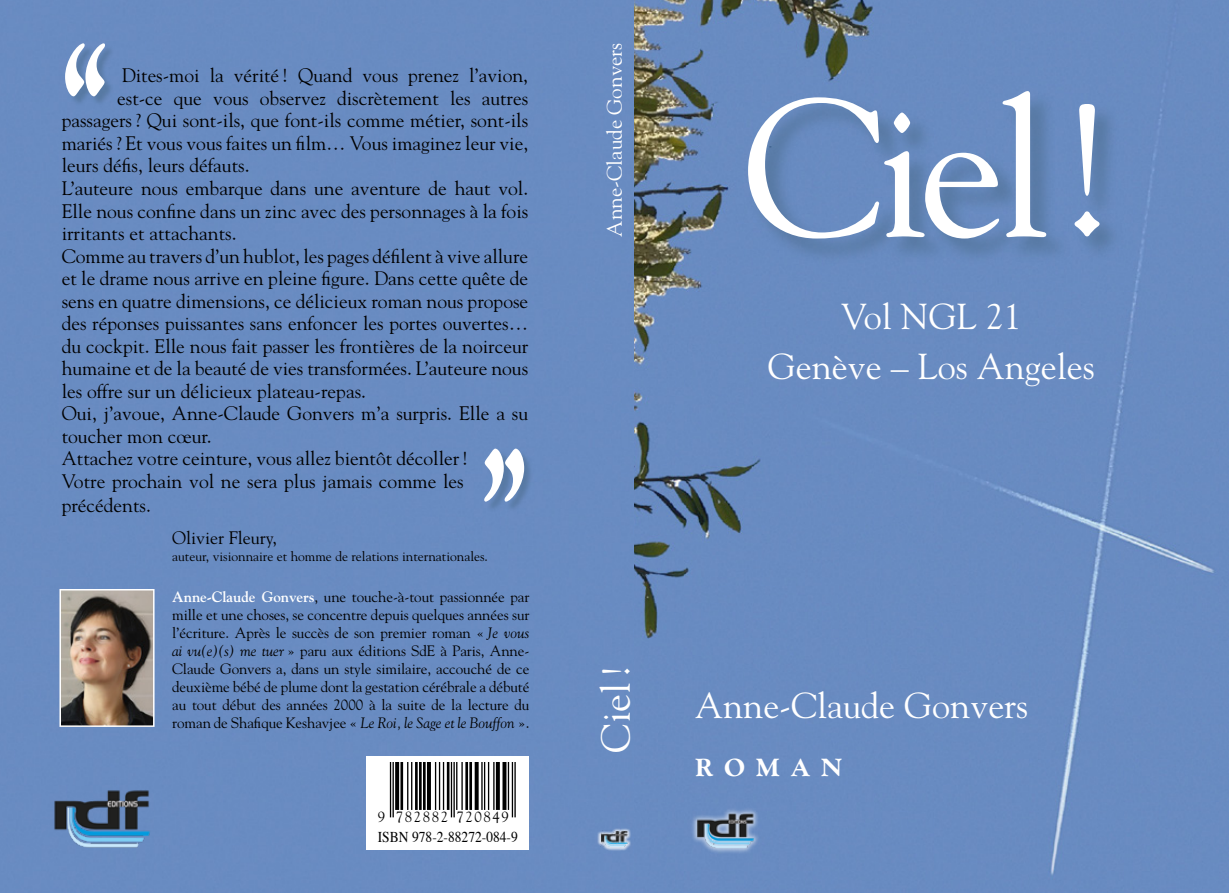
<style>
.page{position:relative;width:1229px;height:893px;background:#698bc1}
.page>*{position:absolute;margin:0;border:0;box-sizing:border-box;transform-origin:0 0}
.t1{font:195px "Goudy";color:#fff}
.t2{font:700 168.75px "Goudy";color:#fff;scale:.67 1}
.t3{font:40.5px "Goudy";color:#fff}
.t4{font:36px/49.5px "Goudy";color:#fff;text-align:center}
.t5{font:800 25.2px "Goudy";letter-spacing:.43em;color:#fff}
.t6{font:21px "Goudy";color:#fff}
.t7{font:19.5px "Goudy";color:#000}
.t8{font:18px "Goudy";color:#000}
.t9{font:15px/18px "Goudy";letter-spacing:-.005em;color:#000;text-align:justify}
.t10{font:15px "Times";color:#000;scale:.9 1}
.t11{font:14.85px "Goudy";letter-spacing:.105em;color:#000}
.t12{font:13.5px "Goudy";color:#000}
.s1{font-weight:700;color:#fff}
.s2{font-style:italic}
</style>
<div class="page">
<div style="left:747px;top:90px;width:377px;height:174px;background:#476887;opacity:.5"></div>
<img style="left:62px;top:592px;width:90px;height:132px">
<div style="left:59px;top:589px;width:96px;height:138px;border:2px solid #fff"></div>
<div style="left:67px;top:45px;width:48px;height:62px;background:#476887;opacity:.5"></div>
<div style="left:486px;top:451px;width:48px;height:61px;background:#476887;opacity:.5"></div>
<img style="left:51px;top:787px;width:104px;height:63px">
<div style="left:367px;top:756px;width:162px;height:94px;background:#fff"></div>
<hr style="left:390px;top:763px;width:1px;height:54px;background:#000">
<hr style="left:392px;top:763px;width:2px;height:54px;background:#000">
<svg style="left:395px;top:763px;width:4px;height:47px"></svg>
<hr style="left:400px;top:763px;width:3px;height:47px;background:#000">
<hr style="left:407px;top:763px;width:1px;height:47px;background:#000">
<hr style="left:411px;top:763px;width:1px;height:47px;background:#000">
<hr style="left:415px;top:763px;width:3px;height:47px;background:#000">
<hr style="left:419px;top:763px;width:3px;height:47px;background:#000">
<hr style="left:423px;top:763px;width:3px;height:47px;background:#000">
<hr style="left:427px;top:763px;width:4px;height:47px;background:#000">
<hr style="left:435px;top:763px;width:1px;height:47px;background:#000">
<hr style="left:439px;top:763px;width:1px;height:47px;background:#000">
<hr style="left:443px;top:763px;width:1px;height:47px;background:#000">
<hr style="left:447px;top:763px;width:2px;height:47px;background:#000">
<hr style="left:451px;top:763px;width:1px;height:54px;background:#000">
<hr style="left:453px;top:763px;width:2px;height:54px;background:#000">
<hr style="left:456px;top:763px;width:1px;height:47px;background:#000">
<hr style="left:461px;top:763px;width:2px;height:47px;background:#000">
<hr style="left:465px;top:763px;width:3px;height:47px;background:#000">
<hr style="left:469px;top:763px;width:3px;height:47px;background:#000">
<svg style="left:475px;top:763px;width:4px;height:47px"></svg>
<hr style="left:481px;top:763px;width:2px;height:47px;background:#000">
<hr style="left:484px;top:763px;width:1px;height:47px;background:#000">
<hr style="left:488px;top:763px;width:1px;height:47px;background:#000">
<hr style="left:493px;top:763px;width:1px;height:47px;background:#000">
<svg style="left:496px;top:763px;width:4px;height:47px"></svg>
<svg style="left:502px;top:763px;width:4px;height:47px"></svg>
<hr style="left:508px;top:763px;width:1px;height:47px;background:#000">
<hr style="left:512px;top:763px;width:1px;height:54px;background:#000">
<hr style="left:514px;top:763px;width:2px;height:54px;background:#000">
<div style="left:690px;top:807px;width:70px;height:47px;background:#fff;opacity:.6"></div>
<img style="left:695px;top:812px;width:62px;height:38px">
<div style="left:596px;top:827px;width:35px;height:23px;background:#fff;opacity:.75"></div>
<img style="left:600px;top:830px;width:29px;height:18px">
<h2 class="t2" style="left:60px;top:4px;width:79px">‘‘</h2>
<p class="t7" style="left:122px;top:64px;width:408px">Dites-moi la vérité ! Quand vous prenez l’avion,</p>
<p class="t7" style="left:117px;top:86px;width:413px">est-ce que vous observez discrètement les autres</p>
<p class="t7" style="left:62px;top:109px;width:468px">passagers? Qui sont-ils, que font-ils comme métier, sont-ils</p>
<p class="t7" style="left:62px;top:131px;width:468px">mariés? Et vous vous faites un film… Vous imaginez leur vie,</p>
<p class="t7" style="left:62px;top:154px;width:189px">leurs défis, leurs défauts.</p>
<p class="t7" style="left:62px;top:176px;width:468px">L’auteure nous embarque dans une aventure de haut vol.</p>
<p class="t7" style="left:62px;top:199px;width:468px">Elle nous confine dans un zinc avec des personnages à la fois</p>
<p class="t7" style="left:62px;top:221px;width:176px">irritants et attachants.</p>
<p class="t7" style="left:62px;top:244px;width:468px">Comme au travers d’un hublot, les pages défilent à vive allure</p>
<p class="t7" style="left:62px;top:266px;width:468px">et le drame nous arrive en pleine figure. Dans cette quête de</p>
<p class="t7" style="left:62px;top:289px;width:468px">sens en quatre dimensions, ce délicieux roman nous propose</p>
<p class="t7" style="left:62px;top:311px;width:468px">des réponses puissantes sans enfoncer les portes ouvertes…</p>
<p class="t7" style="left:62px;top:334px;width:468px">du cockpit. Elle nous fait passer les frontières de la noirceur</p>
<p class="t7" style="left:62px;top:356px;width:468px">humaine et de la beauté de vies transformées. L’auteure nous</p>
<p class="t7" style="left:62px;top:379px;width:306px">les offre sur un délicieux plateau-repas.</p>
<p class="t7" style="left:62px;top:401px;width:468px">Oui, j’avoue, Anne-Claude Gonvers m’a surpris. Elle a su</p>
<p class="t7" style="left:62px;top:424px;width:152px">toucher mon cœur.</p>
<p class="t7" style="left:62px;top:446px;width:408px">Attachez votre ceinture, vous allez bientôt décoller!</p>
<p class="t7" style="left:62px;top:469px;width:403px">Votre prochain vol ne sera plus jamais comme les</p>
<p class="t7" style="left:62px;top:493px;width:91px">précédents.</p>
<p class="t8" style="left:172px;top:527px;width:106px">Olivier Fleury,</p>
<p class="t12" style="left:172px;top:547px;width:317px">auteur, visionnaire et homme de relations internationales.</p>
<h2 class="t2" style="left:529px;top:541px;width:79px;rotate:-180deg">‘‘</h2>
<p class="t9" style="left:172px;top:587px;width:359px"><span class="s1">Anne-Claude Gonvers</span>, une touche-à-tout passionnée par mille et une choses, se concentre depuis quelques années sur l’écriture. Après le succès de son premier roman « <span class="s2">Je vous ai vu(e)(s) me tuer</span> » paru aux éditions SdE à Paris, Anne-Claude Gonvers a, dans un style similaire, accouché de ce deuxième bébé de plume dont la gestation cérébrale a débuté au tout début des années 2000 à la suite de la lecture du roman de Shafique Keshavjee « <span class="s2">Le Roi, le Sage et le Bouffon</span> ».</p>
<p class="t11" style="left:378px;top:808px;width:133px">9 782882 720849</p>
<p class="t10" style="left:378px;top:823px;width:157px">ISBN 978-2-88272-084-9</p>
<p class="t6" style="left:601px;top:237px;width:196px;rotate:-90deg">Anne-Claude Gonvers</p>
<h1 class="t1" style="left:743px;top:48px;width:378px">Ciel!</h1>
<h3 class="t4" style="left:768px;top:291px;width:328px">Vol NGL 21<br>Genève – Los Angeles</h3>
<h3 class="t3" style="left:591px;top:753px;width:90px;rotate:-90deg">Ciel!</h3>
<h3 class="t4" style="left:695px;top:680px;width:334px">Anne-Claude Gonvers</h3>
<p class="t5" style="left:695px;top:753px;width:148px">ROMAN</p>
</div>
